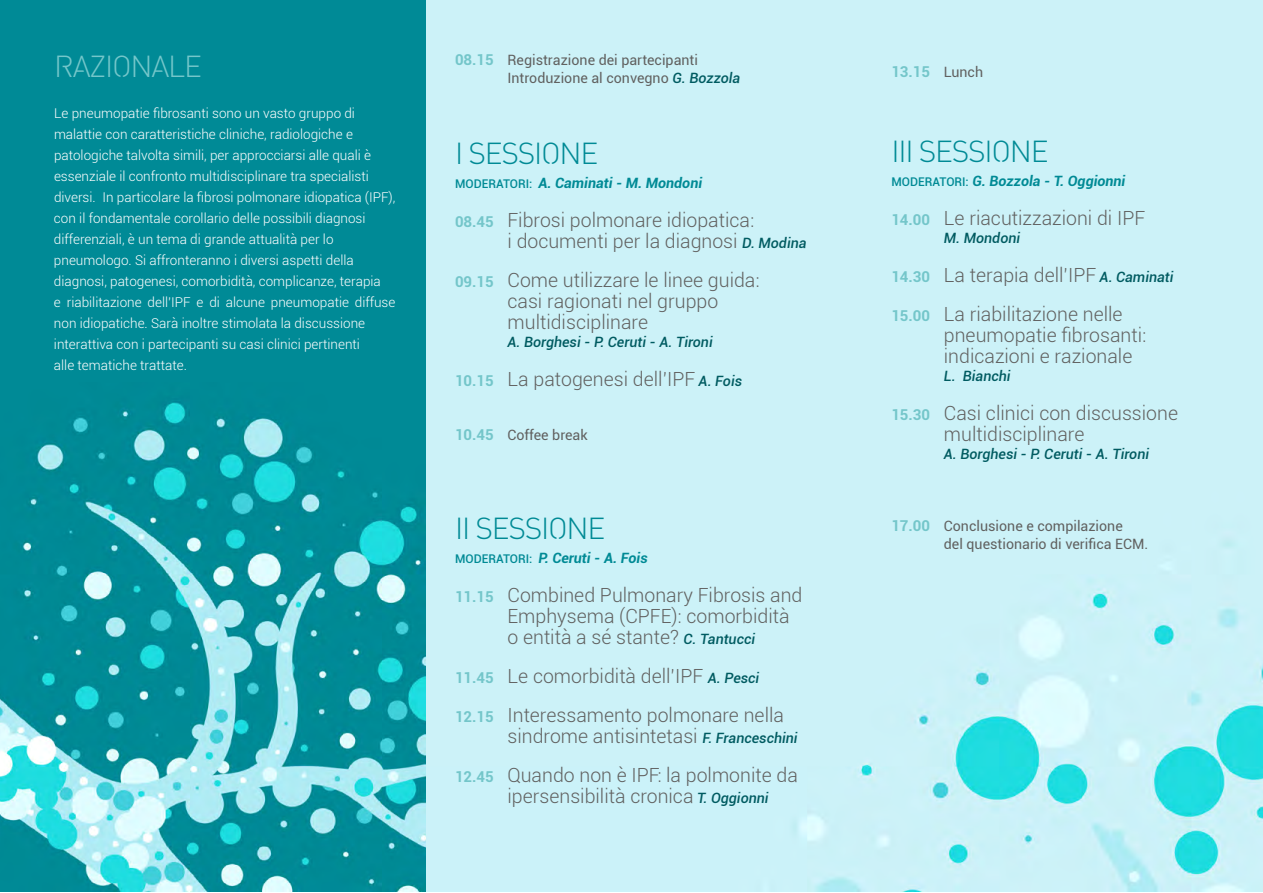
<style>
.page{position:relative;width:1263px;height:893px;background:#fff}
.page>*{position:absolute;margin:0;border:0;box-sizing:border-box;transform-origin:0 0}
.t1{font:300 30px "Streetvertising";letter-spacing:-.04em;color:#008a95}
.t2{font:300 30px "Streetvertising";letter-spacing:-.04em;color:#74c6ca}
.t3{font:300 19.5px/21px "Roboto";color:#616160}
.t4{font:700 15px "Roboto";color:#74c6ca}
.t5{font:14.25px/18px "Roboto";color:#616160}
.t6{font:italic 700 14.25px "Roboto";color:#008a95}
.t7{font:italic 500 14.25px "Roboto";color:#005b61}
.t8{font:300 13.5px/21px "Roboto";color:#fff}
.s1{font-weight:700;font-size:15px;color:#74c6ca}
.s2{font-weight:500;font-style:italic;color:#005b61}
.s3{font-weight:500;font-style:normal;font-size:12px}
.s4{font-weight:500;font-style:italic;font-size:14.25px;color:#005b61}
.s5{font-weight:400;font-size:14.25px;color:#616160}
</style>
<div class="page">
<img style="left:0;top:0;width:1263px;height:892px">
<h1 class="t2" style="left:54px;top:53px;width:150px">RAZIONALE</h1>
<p class="t8" style="left:54px;top:103px;width:343px">Le pneumopatie fibrosanti sono un vasto gruppo di malattie con caratteristiche cliniche, radiologiche e patologiche talvolta simili, per approcciarsi alle quali è essenziale il confronto multidisciplinare tra specialisti diversi. In particolare la fibrosi polmonare idiopatica (IPF), con il fondamentale corollario delle possibili diagnosi differenziali, è un tema di grande attualità per lo pneumologo. Si affronteranno i diversi aspetti della diagnosi, patogenesi, comorbidità, complicanze, terapia<br>e riabilitazione dell’IPF e di alcune pneumopatie diffuse non idiopatiche. Sarà inoltre stimolata la discussione interattiva con i partecipanti su casi clinici pertinenti<br>alle tematiche trattate.</p>
<p class="t5" style="left:507px;top:51px;width:234px;text-indent:-52px"><span class="s1">08.15</span> Registrazione dei partecipanti<br>Introduzione al convegno <span class="s2">G. Bozzola</span></p>
<h1 class="t1" style="left:455px;top:140px;width:145px">I SESSIONE</h1>
<p class="t6" style="left:455px;top:173px;width:249px"><span class="s3">MODERATORI:</span> A. Caminati - M. Mondoni</p>
<h2 class="t3" style="left:507px;top:209px;width:300px;text-indent:-52px"><span class="s1">08.45</span> Fibrosi polmonare idiopatica:<br>i documenti per la diagnosi <span class="s4">D. Modina</span></h2>
<h2 class="t3" style="left:507px;top:269px;width:254px;text-indent:-52px"><span class="s1">09.15</span> Come utilizzare le linee guida: casi ragionati nel gruppo multidisciplinare</h2>
<p class="t7" style="left:507px;top:332px;width:207px">A. Borghesi - P. Ceruti - A. Tironi</p>
<h2 class="t3" style="left:455px;top:368px;width:289px"><span class="s1">10.15</span> La patogenesi dell’IPF <span class="s4">A. Fois</span></h2>
<p class="t5" style="left:455px;top:425px;width:134px"><span class="s1">10.45</span> Coffee break</p>
<h1 class="t1" style="left:455px;top:515px;width:152px">II SESSIONE</h1>
<p class="t6" style="left:455px;top:548px;width:194px"><span class="s3">MODERATORI:</span> P. Ceruti - A. Fois</p>
<h2 class="t3" style="left:507px;top:584px;width:296px;text-indent:-52px"><span class="s1">11.15</span> Combined Pulmonary Fibrosis and<br>Emphysema (CPFE): comorbidità o entità a sé stante? <span class="s4">C. Tantucci</span></h2>
<h2 class="t3" style="left:455px;top:656px;width:330px;line-height:39px"><span class="s1">11.45</span> Le comorbidità dell’IPF <span class="s4">A. Pesci<br></span><span class="s1">12.15</span> Interessamento polmonare nella</h2>
<h2 class="t3" style="left:455px;top:716px;width:344px;line-height:39px;text-align:right">sindrome antisintetasi <span class="s4">F. Franceschini<br></span><span class="s1">12.45</span> Quando non è IPF: la polmonite da</h2>
<h2 class="t3" style="left:507px;top:785px;width:262px">ipersensibilità cronica <span class="s4">T. Oggionni</span></h2>
<p class="t4" style="left:891px;top:61px;width:93px">13.15 <span class="s5">Lunch</span></p>
<h1 class="t1" style="left:891px;top:138px;width:159px">III SESSIONE</h1>
<p class="t6" style="left:891px;top:171px;width:235px"><span class="s3">MODERATORI:</span> G. Bozzola - T. Oggionni</p>
<h2 class="t3" style="left:891px;top:207px;width:255px"><span class="s1">14.00</span> Le riacutizzazioni di IPF</h2>
<p class="t7" style="left:944px;top:228px;width:78px">M. Mondoni</p>
<h2 class="t3" style="left:891px;top:255px;width:283px;line-height:39px"><span class="s1">14.30</span> La terapia dell’IPF <span class="s4">A. Caminati<br></span><span class="s1">15.00</span> La riabilitazione nelle</h2>
<h2 class="t3" style="left:944px;top:324px;width:204px">pneumopatie fibrosanti: indicazioni e razionale</h2>
<p class="t7" style="left:944px;top:366px;width:68px">L. Bianchi</p>
<h2 class="t3" style="left:944px;top:402px;width:236px;text-indent:-52px"><span class="s1">15.30</span> Casi clinici con discussione multidisciplinare</h2>
<p class="t7" style="left:944px;top:444px;width:207px">A. Borghesi - P. Ceruti - A. Tironi</p>
<p class="t5" style="left:944px;top:517px;width:206px;text-indent:-52px"><span class="s1">17.00</span> Conclusione e compilazione<br>del questionario di verifica ECM.</p>
</div>
